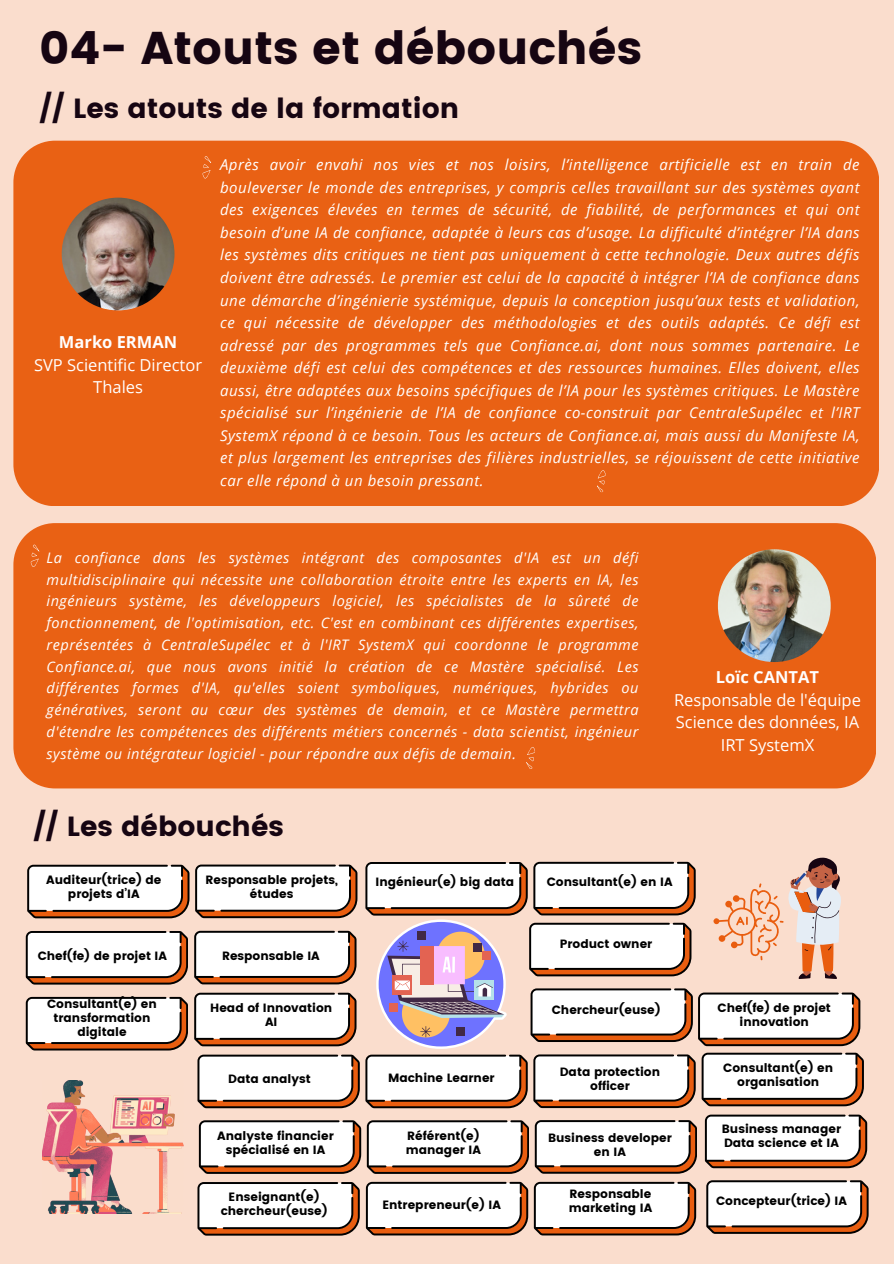
<style>
.page{position:relative;width:894px;height:1264px;background:#fff}
.page>*{position:absolute;margin:0;border:0;box-sizing:border-box;transform-origin:0 0}
.t1{font:45.75px "Poppins";color:#160512}
.t2{font:27.75px "Poppins";color:#160512}
.t3{font:16.5px/22.5px "Open Sans";color:#fff;text-align:center}
.t4{font:italic 15px/22.5px "Open Sans";letter-spacing:.035em;color:#fff;text-align:justify}
.t5{font:italic 14.55px/21.8px "Open Sans";letter-spacing:.035em;color:#fff;text-align:justify}
.t6{font:12px/14px "Poppins";color:#000;text-align:center}
.s1{font-weight:700}
</style>
<div class="page">
<div style="left:0;top:0;width:893px;height:1263px;background:#faddcd"></div>
<div style="left:13px;top:141px;width:865px;height:365px;background:#e96114"></div>
<img style="left:62px;top:198px;width:112px;height:112px;border-radius:50%">
<div style="left:13px;top:523px;width:862px;height:265px;background:#e96114"></div>
<img style="left:717px;top:549px;width:113px;height:113px;border-radius:50%">
<svg style="left:202px;top:156px;width:9px;height:25px"></svg>
<svg style="left:525px;top:744px;width:10px;height:25px"></svg>
<svg style="left:30px;top:544px;width:9px;height:25px"></svg>
<svg style="left:42px;top:1080px;width:141px;height:133px"></svg>
<svg style="left:26px;top:931px;width:162px;height:53px;background:#ddcec6"></svg>
<svg style="left:194px;top:930px;width:162px;height:54px;background:#ddcec6"></svg>
<svg style="left:194px;top:992px;width:162px;height:54px;background:#ddcec5"></svg>
<svg style="left:27px;top:864px;width:162px;height:54px;background:#ddcec5"></svg>
<svg style="left:195px;top:864px;width:162px;height:54px;background:#dccdc5"></svg>
<svg style="left:704px;top:1114px;width:162px;height:54px;background:#ddcec6"></svg>
<svg style="left:197px;top:1054px;width:162px;height:54px;background:#ddcec5"></svg>
<svg style="left:706px;top:1180px;width:162px;height:53px;background:#dfd0c7"></svg>
<svg style="left:199px;top:1120px;width:162px;height:53px;background:#decfc7"></svg>
<svg style="left:367px;top:1120px;width:329px;height:53px;background:#decfc7"></svg>
<svg style="left:197px;top:1182px;width:162px;height:53px;background:#decfc7"></svg>
<svg style="left:366px;top:1181px;width:329px;height:54px;background:#decec6"></svg>
<svg style="left:26px;top:996px;width:162px;height:54px;background:#ddcec6"></svg>
<svg style="left:365px;top:857px;width:498px;height:251px"></svg>
<svg style="left:596px;top:468px;width:10px;height:24px"></svg>
<h3 class="t1" style="left:40px;top:21px;width:603px">04- Atouts et débouchés</h3>
<h4 class="t2" style="left:40px;top:92px;width:421px">// Les atouts de la formation</h4>
<p class="t3" style="left:34px;top:330px;width:169px"><span class="s1">Marko ERMAN<br></span>SVP Scientific Director<br>Thales</p>
<p class="t4" style="left:220px;top:153px;width:641px">Après avoir envahi nos vies et nos loisirs, l’intelligence artificielle est en train de bouleverser le monde des entreprises, y compris celles travaillant sur des systèmes ayant des exigences élevées en termes de sécurité, de fiabilité, de performances et qui ont besoin d’une IA de confiance, adaptée à leurs cas d’usage. La difficulté d’intégrer l’IA dans les systèmes dits critiques ne tient pas uniquement à cette technologie. Deux autres défis doivent être adressés. Le premier est celui de la capacité à intégrer l’IA de confiance dans une démarche d’ingénierie systémique, depuis la conception jusqu’aux tests et validation, ce qui nécessite de développer des méthodologies et des outils adaptés. Ce défi est adressé par des programmes tels que Confiance.ai, dont nous sommes partenaire. Le deuxième défi est celui des compétences et des ressources humaines. Elles doivent, elles aussi, être adaptées aux besoins spécifiques de l’IA pour les systèmes critiques. Le Mastère spécialisé sur l’ingénierie de l’IA de confiance co-construit par CentraleSupélec et l’IRT SystemX répond à ce besoin. Tous les acteurs de Confiance.ai, mais aussi du Manifeste IA, et plus largement les entreprises des filières industrielles, se réjouissent de cette initiative car elle répond à un besoin pressant.</p>
<p class="t5" style="left:47px;top:546px;width:593px">La confiance dans les systèmes intégrant des composantes d'IA est un défi multidisciplinaire qui nécessite une collaboration étroite entre les experts en IA, les ingénieurs système, les développeurs logiciel, les spécialistes de la sûreté de fonctionnement, de l'optimisation, etc. C'est en combinant ces différentes expertises, représentées à CentraleSupélec et à l'IRT SystemX qui coordonne le programme Confiance.ai, que nous avons initié la création de ce Mastère spécialisé. Les différentes formes d'IA, qu'elles soient symboliques, numériques, hybrides ou génératives, seront au cœur des systèmes de demain, et ce Mastère permettra d'étendre les compétences des différents métiers concernés - data scientist, ingénieur système ou intégrateur logiciel - pour répondre aux défis de demain.</p>
<h3 class="t2" style="left:33px;top:810px;width:252px">// Les débouchés</h3>
<p class="t3" style="left:674px;top:665px;width:188px"><span class="s1">Loïc CANTAT<br></span>Responsable de l'équipe<br>Science des données, IA<br>IRT SystemX</p>
<p class="t6" style="left:46px;top:872px;width:117px">Auditeur(trice) de projets d’IA</p>
<p class="t6" style="left:205px;top:872px;width:134px">Responsable projets, études</p>
<p class="t6" style="left:38px;top:948px;width:131px">Chef(fe) de projet IA</p>
<p class="t6" style="left:222px;top:948px;width:99px">Responsable IA</p>
<p class="t6" style="left:47px;top:996px;width:111px">Consultant(e) en transformation digitale</p>
<p class="t6" style="left:210px;top:1000px;width:124px">Head of Innovation<br>AI</p>
<h3 class="t6" style="left:375px;top:875px;width:140px">Ingénieur(e) big data</h3>
<h2 class="t6" style="left:546px;top:875px;width:127px">Consultant(e) en IA</h2>
<p class="t6" style="left:559px;top:937px;width:94px">Product owner</p>
<p class="t6" style="left:551px;top:1003px;width:110px">Chercheur(euse)</p>
<p class="t6" style="left:228px;top:1072px;width:84px">Data analyst</p>
<p class="t6" style="left:388px;top:1070px;width:108px">Machine Learner</p>
<p class="t6" style="left:559px;top:1064px;width:102px">Data protection officer</p>
<p class="t6" style="left:217px;top:1128px;width:118px">Analyste financier spécialisé en IA</p>
<p class="t6" style="left:405px;top:1128px;width:77px;text-align:left">Réfé rent(e) manager IA</p>
<p class="t6" style="left:548px;top:1130px;width:125px">Business developer en IA</p>
<p class="t6" style="left:220px;top:1189px;width:108px">Enseignant(e) chercheur(euse)</p>
<p class="t6" style="left:382px;top:1197px;width:120px">Entrepreneur(e) IA</p>
<p class="t6" style="left:568px;top:1187px;width:85px;text-align:left">Responsable marketing IA</p>
<p class="t6" style="left:717px;top:1000px;width:115px">Chef(fe) de projet innovation</p>
<p class="t6" style="left:723px;top:1060px;width:111px">Consultant(e) en organisation</p>
<p class="t6" style="left:721px;top:1122px;width:121px;text-align:left">Business manager<br>Data science et IA</p>
<p class="t6" style="left:715px;top:1194px;width:132px">Concepteur(trice) IA</p>
</div>
